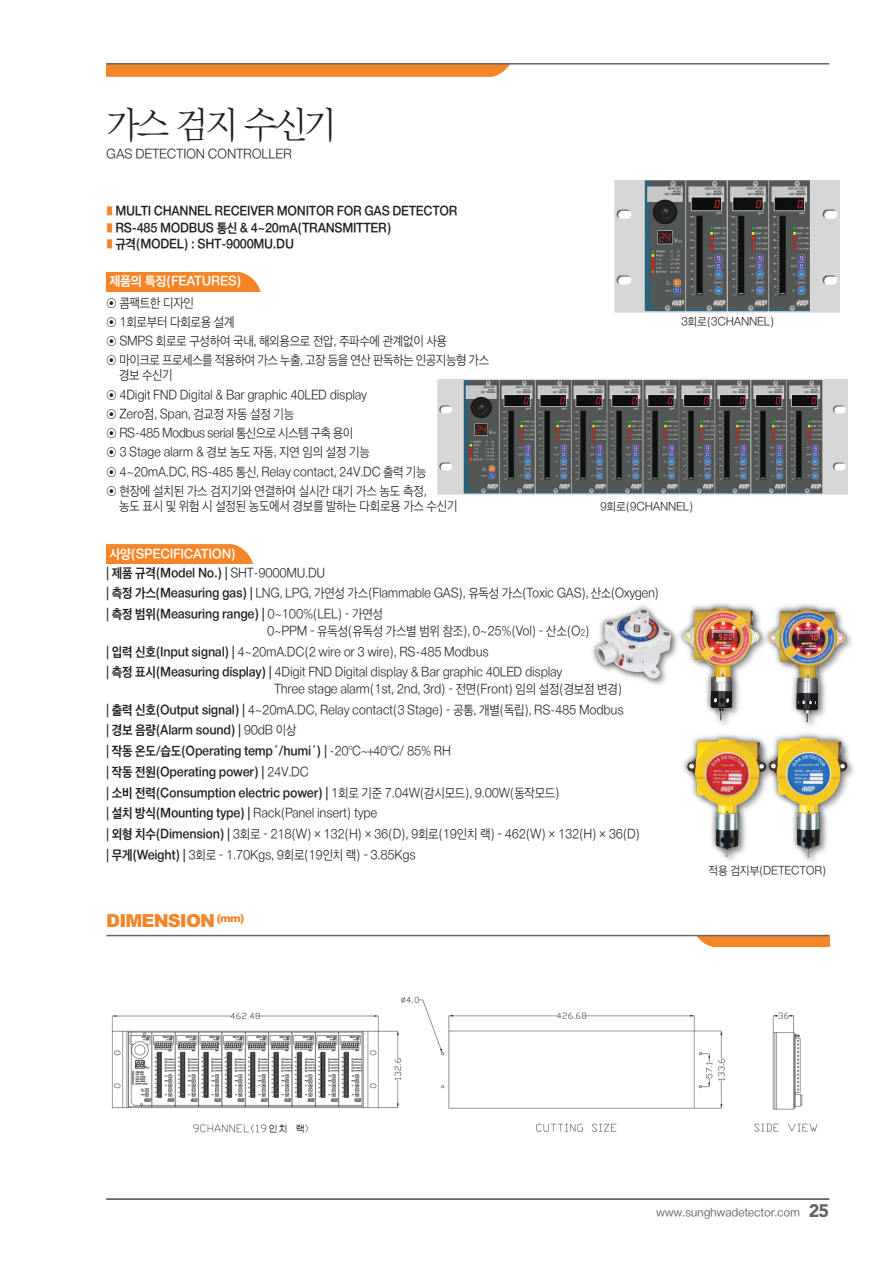
<style>
.page{position:relative;width:893px;height:1263px;background:#fff}
.page>*{position:absolute;margin:0;border:0;box-sizing:border-box;transform-origin:0 0}
.t1{font:37.5px "YDVY Mj O12";letter-spacing:-.1em;color:#231f20;scale:.95 1}
.t2{font:900 18px "Arial";letter-spacing:-.05em;color:#f58529}
.t3{font:300 13.5px/20.7px "Apple SD Gothic Neo";letter-spacing:-.025em;color:#231f20;scale:.9 1}
.t4{font:700 13.5px "Apple SD Gothic Neo";letter-spacing:-.025em;color:#231f20;scale:.9 1}
.t5{font:700 13.5px "Apple SD Gothic Neo";letter-spacing:-.025em;color:#fff;scale:.95 1}
.t6{font:300 13.5px "Apple SD Gothic Neo";letter-spacing:-.025em;color:#231f20;scale:.95 1}
.t7{font:300 12px "Apple SD Gothic Neo";letter-spacing:-.025em;color:#231f20;scale:.95 1}
.t8{font:12px "Apple SD Gothic Neo";letter-spacing:-.025em;color:#626667;scale:.95 1}
.s1{color:#f58529}
.s2{font-weight:700}
.s3{font-size:9px}
.s4{font-family:"Avenir";font-weight:900;font-size:18px}
</style>
<div class="page">
<img style="left:111px;top:996px;width:707px;height:137px">
<hr style="left:106px;top:1198px;width:723px;height:2px;background:#626667">
<svg style="left:691px;top:936px;width:138px;height:11px;background:#f18e3c"></svg>
<div style="left:106px;top:272px;width:155px;height:19px;background:#f58529"></div>
<svg style="left:106px;top:544px;width:147px;height:19px;background:#f58b34"></svg>
<svg style="left:106px;top:65px;width:404px;height:12px;background:#f5882f"></svg>
<hr style="left:106px;top:63px;width:723px;height:2px;background:#626667">
<hr style="left:106px;top:935px;width:723px;height:1px;background:#626667">
<img style="left:592px;top:605px;width:70px;height:80px">
<img style="left:656px;top:653px;width:4px;height:18px">
<img style="left:662px;top:603px;width:92px;height:81px">
<img style="left:683px;top:608px;width:73px;height:110px">
<img style="left:683px;top:718px;width:71px;height:143px">
<img style="left:687px;top:739px;width:67px;height:117px">
<img style="left:754px;top:737px;width:100px;height:126px">
<img style="left:768px;top:739px;width:79px;height:119px">
<img style="left:756px;top:604px;width:98px;height:135px">
<img style="left:769px;top:609px;width:76px;height:113px">
<img style="left:614px;top:180px;width:225px;height:132px">
<img style="left:438px;top:379px;width:409px;height:115px">
<h1 class="t1" style="left:106px;top:103px;width:245px">가스 검지 수신기</h1>
<p class="t6" style="left:106px;top:143px;width:197px">GAS DETECTION CONTROLLER</p>
<p class="t4" style="left:106px;top:200px;width:392px"><span class="s1">■</span> MULTI CHANNEL RECEIVER MONITOR FOR GAS DETECTOR</p>
<p class="t4" style="left:106px;top:217px;width:318px"><span class="s1">■</span> RS-485 MODBUS 통신 &amp; 4~20mA(TRANSMITTER)</p>
<p class="t4" style="left:106px;top:233px;width:210px"><span class="s1">■</span> 규격(MODEL) : SHT-9000MU.DU</p>
<p class="t5" style="left:109px;top:271px;width:141px">제품의 특징(FEATURES)</p>
<p class="t3" style="left:106px;top:292px;width:427px;line-height:19.2px">◉ 콤팩트한 디자인<br>◉ 1회로부터 다회로용 설계<br>◉ SMPS 회로로 구성하여 국내, 해외용으로 전압, 주파수에 관계없이 사용<br>◉ 마이크로 프로세스를 적용하여 가스 누출, 고장 등을 연산 판독하는 인공지능형 가스</p>
<p class="t3" style="left:106px;top:365px;width:357px;line-height:19.2px;text-indent:13px">경보 수신기<br>◉ 4Digit FND Digital &amp; Bar graphic 40LED display<br>◉ Zero점, Span, 검교정 자동 설정 기능<br>◉ RS-485 Modbus serial 통신으로 시스템 구축 용이<br>◉ 3 Stage alarm &amp; 경보 농도 자동, 지연 임의 설정 기능<br>◉ 4~20mA.DC, RS-485 통신, Relay contact, 24V.DC 출력 기능 ◉ 현장에 설치된 가스 검지기와 연결하여 실시간 대기 가스 농도 측정,</p>
<p class="t3" style="left:119px;top:495px;width:377px">농도 표시 및 위험 시 설정된 농도에서 경보를 발하는 다회로용 가스 수신기</p>
<p class="t5" style="left:109px;top:543px;width:135px">사양(SPECIFICATION)</p>
<p class="t7" style="left:681px;top:312px;width:100px">3회로(3CHANNEL)</p>
<p class="t7" style="left:600px;top:497px;width:100px">9회로(9CHANNEL)</p>
<p class="t3" style="left:106px;top:561px;width:616px"><span class="s2">| 제품 규격(Model No.) |</span> SHT-9000MU.DU<br><span class="s2">| 측정 가스(Measuring gas) |</span> LNG, LPG, 가연성 가스(Flammable GAS), 유독성 가스(Toxic GAS), 산소(Oxygen) <span class="s2">| 측정 범위(Measuring range) |</span> 0~100%(LEL) – 가연성</p>
<p class="t3" style="left:106px;top:619px;width:538px;text-indent:161px">0~PPM – 유독성(유독성 가스별 범위 참조), 0~25%(Vol) – 산소(O<span class="s3">2</span>) <span class="s2">| 입력 신호(Input signal) |</span> 4~20mA.DC(2 wire or 3 wire), RS-485 Modbus<br><span class="s2">| 측정 표시(Measuring display) |</span> 4Digit FND Digital display &amp; Bar graphic 40LED display</p>
<p class="t3" style="left:106px;top:677px;width:595px;text-indent:168px">Three stage alarm(1st, 2nd, 3rd) – 전면(Front) 임의 설정(경보점 변경)<br><span class="s2">| 출력 신호(Output signal) |</span> 4~20mA.DC, Relay contact(3 Stage) – 공통, 개별(독립), RS-485 Modbus<br><span class="s2">| 경보 음량(Alarm sound) |</span> 90dB 이상<br><span class="s2">| 작동 온도/습도(Operating temp´/humi´) |</span> -20℃~+40℃/ 85% RH<br><span class="s2">| 작동 전원(Operating power) |</span> 24V.DC<br><span class="s2">| 소비 전력(Consumption electric power) |</span> 1회로 기준 7.04W(감시모드), 9.00W(동작모드)<br><span class="s2">| 설치 방식(Mounting type) |</span> Rack(Panel insert) type<br><span class="s2">| 외형 치수(Dimension) |</span> 3회로 – 218(W) × 132(H) × 36(D), 9회로(19인치 랙) – 462(W) × 132(H) × 36(D) <span class="s2">| 무게(Weight) |</span> 3회로 – 1.70Kgs, 9회로(19인치 랙) – 3.85Kgs</p>
<h2 class="t2" style="left:106px;top:910px;width:139px">DIMENSION <sup>(mm)</sup></h2>
<p class="t7" style="left:708px;top:862px;width:126px">적용 검지부(DETECTOR)</p>
<p class="t8" style="left:656px;top:1203px;width:184px">www.sunghwadetector.com <span class="s4">25</span></p>
</div>
